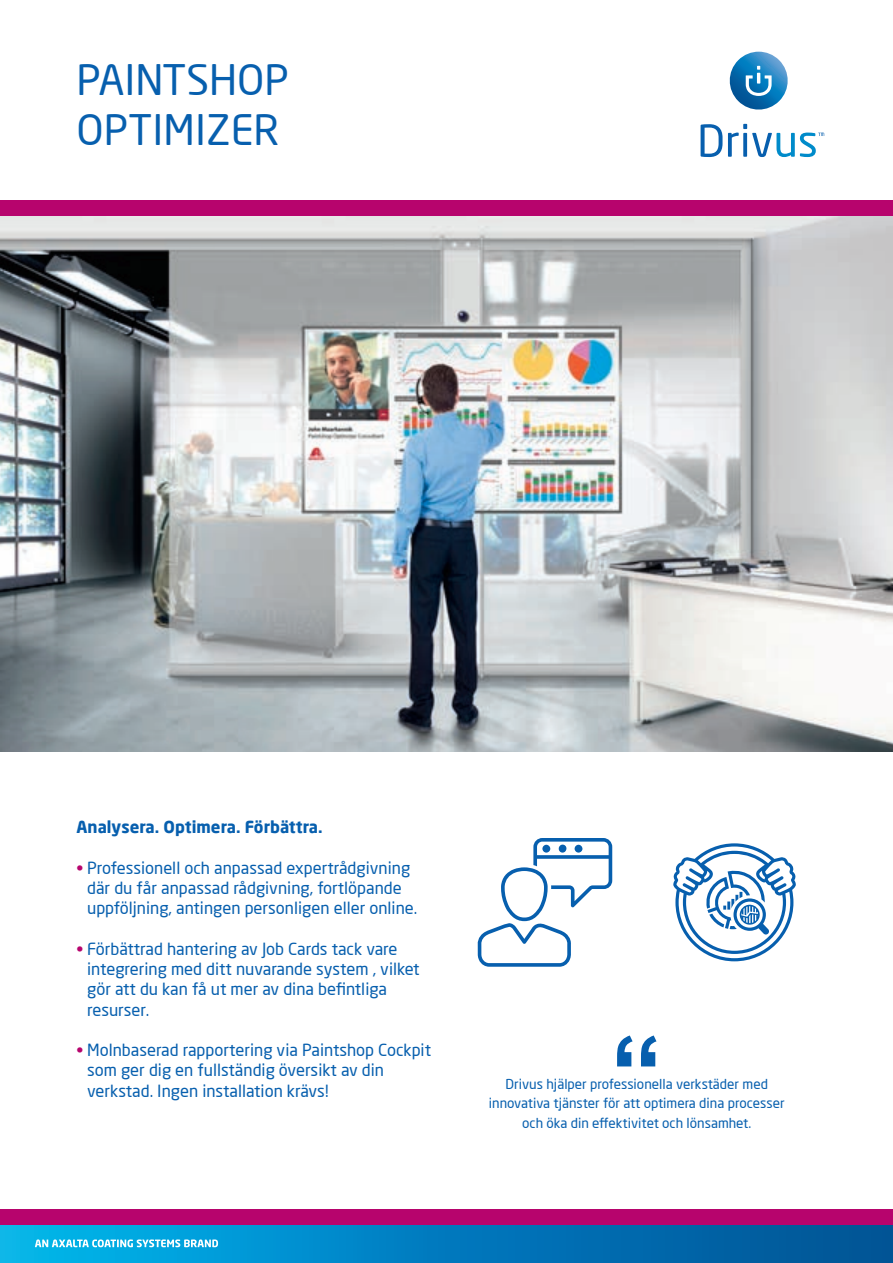
<style>
.page{position:relative;width:893px;height:1263px;background:#fff}
.page>*{position:absolute;margin:0;border:0;box-sizing:border-box;transform-origin:0 0}
.t1{font:41.25px/49.5px "Neo Sans Pro";color:#075fae}
.t2{font:16.5px/20.2px "Neo Sans Pro";color:#075fae}
.t3{font:700 16.5px "Neo Sans Pro";color:#075fae}
.t4{font:13.5px/19.5px "Neo Sans Pro";color:#075fae;text-align:center}
.s1{color:#b7046d}
</style>
<div class="page">
<img style="left:0;top:216px;width:893px;height:536px">
<div style="left:0;top:1225px;width:893px;height:38px;background:linear-gradient(to right,#02b5ed,#004b92)"></div>
<svg style="left:35px;top:1239px;width:183px;height:8px"></svg>
<div style="left:0;top:1209px;width:893px;height:16px;background:#b7046d"></div>
<svg style="left:673px;top:843px;width:123px;height:118px"></svg>
<svg style="left:478px;top:838px;width:134px;height:129px"></svg>
<div style="left:0;top:200px;width:893px;height:16px;background:#b7046d"></div>
<svg style="left:617px;top:1035px;width:39px;height:31px"></svg>
<svg style="left:729px;top:52px;width:59px;height:58px"></svg>
<svg style="left:701px;top:124px;width:21px;height:33px"></svg>
<svg style="left:728px;top:124px;width:96px;height:33px"></svg>
<h1 class="t1" style="left:77px;top:55px;width:214px">PAINTSHOP<br>OPTIMIZER</h1>
<p class="t3" style="left:77px;top:817px;width:248px">Analysera. Optimera. Förbättra.</p>
<p class="t2" style="left:87px;top:857px;width:332px;text-indent:-11px"><span class="s1">•</span> Professionell och anpassad expertrådgivning där du får anpassad rådgivning, fortlöpande uppföljning, antingen personligen eller online.</p>
<p class="t2" style="left:87px;top:938px;width:334px;text-indent:-11px"><span class="s1">•</span> Förbättrad hantering av Job Cards tack vare integrering med ditt nuvarande system , vilket gör att du kan få ut mer av dina befintliga resurser.</p>
<p class="t2" style="left:87px;top:1040px;width:345px;text-indent:-11px"><span class="s1">•</span> Molnbaserad rapportering via Paintshop Cockpit som ger dig en fullständig översikt av din verkstad. Ingen installation krävs!</p>
<p class="t4" style="left:489px;top:1074px;width:297px">Drivus hjälper professionella verkstäder med innovativa tjänster för att optimera dina processer och öka din effektivitet och lönsamhet.</p>
</div>
